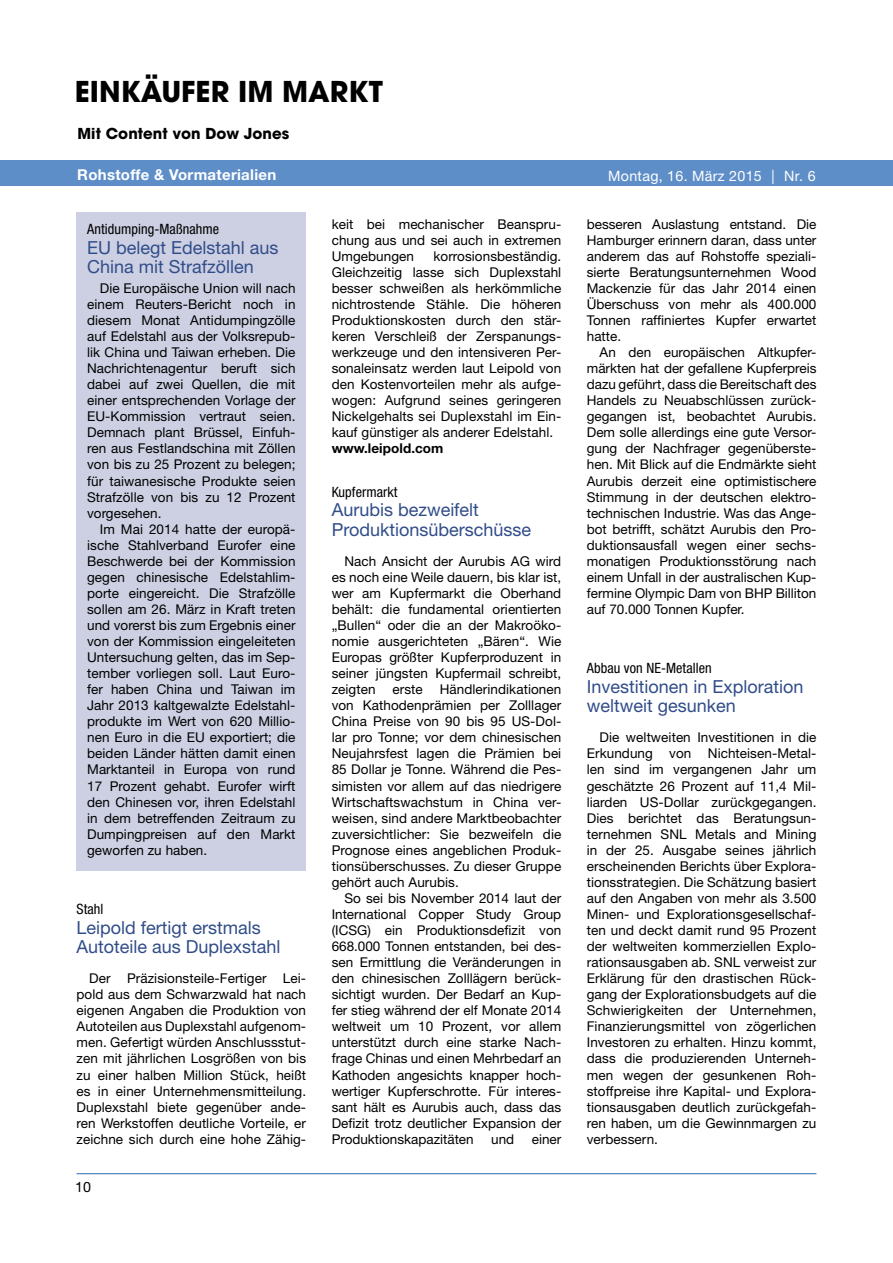
<style>
.page{position:relative;width:893px;height:1263px;background:#fff}
.page>*{position:absolute;margin:0;border:0;box-sizing:border-box;transform-origin:0 0}
.t1{font:700 28.5px "ITC Avant Garde Std";color:#000}
.t2{font:18px/19.5px "Helvetica Neue LT";color:#314d89}
.t3{font:700 15px "Helvetica Neue LT";letter-spacing:.02em;color:#fff}
.t4{font:700 15px "ITC Avant Garde Std";letter-spacing:.005em;color:#000}
.t5{font:condensed 14.25px "Helvetica Neue LT";letter-spacing:.005em;color:#000}
.t6{font:14.25px "Helvetica Neue LT";letter-spacing:.02em;color:#fff}
.t7{font:14.25px "Helvetica Neue LT";color:#000}
.t8{font:13.5px/16px "Helvetica Neue LT";letter-spacing:.005em;color:#000;text-align:justify}
.t9{font:700 13.5px "Helvetica Neue LT";letter-spacing:.005em;color:#000}
</style>
<div class="page">
<hr style="left:77px;top:1173px;width:739px;height:1px;background:#3a7bbe">
<div style="left:0;top:160px;width:893px;height:26px;background:#5e8ec8"></div>
<div style="left:77px;top:213px;width:229px;height:658px;background:#cdd0e3"></div>
<h1 class="t1" style="left:75px;top:72px;width:310px">EINKÄUFER IM MARKT</h1>
<p class="t4" style="left:77px;top:123px;width:213px">Mit Content von Dow Jones</p>
<p class="t3" style="left:77px;top:165px;width:201px">Rohstoffe &amp; Vormaterialien</p>
<p class="t5" style="left:87px;top:221px;width:133px">Antidumping-Maßnahme</p>
<h2 class="t2" style="left:87px;top:238px;width:193px">EU belegt Edelstahl aus<br>China mit Strafzöllen</h2>
<p class="t8" style="left:87px;top:280px;width:210px;text-indent:13px">Die Europäische Union will nach einem Reuters-Bericht noch in diesem Monat Antidumpingzölle auf Edelstahl aus der Volksrepub&shy;lik China und Taiwan erheben. Die Nachrichtenagentur beruft sich dabei auf zwei Quellen, die mit einer entsprechenden Vorlage der EU-Kommission vertraut seien.<br>Demnach plant Brüssel, Einfuh&shy;ren aus Festlandschina mit Zöllen von bis zu 25 Prozent zu belegen; für taiwanesische Produkte seien Strafzölle von bis zu 12 Prozent vorgesehen.</p>
<p class="t8" style="left:87px;top:521px;width:210px;text-indent:13px">Im Mai 2014 hatte der europä&shy;ische Stahlverband Eurofer eine Beschwerde bei der Kommission gegen chinesische Edelstahlim&shy;porte eingereicht. Die Strafzölle sollen am 26. März in Kraft treten und vorerst bis zum Ergebnis einer von der Kommission eingeleiteten Untersuchung gelten, das im Sep&shy;tember vorliegen soll. Laut Euro&shy;fer haben China und Taiwan im Jahr 2013 kaltgewalzte Edelstahl&shy;produkte im Wert von 620 Millio&shy;nen Euro in die EU exportiert; die beiden Länder hätten damit einen Marktanteil in Europa von rund 17 Prozent gehabt. Eurofer wirft den Chinesen vor, ihren Edelstahl in dem betreffenden Zeitraum zu Dumpingpreisen auf den Markt geworfen zu haben.</p>
<p class="t5" style="left:77px;top:901px;width:28px">Stahl</p>
<h2 class="t2" style="left:77px;top:917px;width:206px">Leipold fertigt erstmals<br>Autoteile aus Duplexstahl</h2>
<p class="t8" style="left:77px;top:970px;width:231px;text-indent:13px">Der Präzisionsteile-Fertiger Lei&shy;pold aus dem Schwarzwald hat nach eigenen Angaben die Produktion von Autoteilen aus Duplexstahl aufgenom&shy;men. Gefertigt würden Anschlussstut&shy;zen mit jährlichen Losgrößen von bis zu einer halben Million Stück, heißt es in einer Unternehmensmitteilung.<br>Duplexstahl biete gegenüber ande&shy;ren Werkstoffen deutliche Vorteile, er zeichne sich durch eine hohe Zähig-</p>
<p class="t7" style="left:75px;top:1178px;width:17px">10</p>
<p class="t8" style="left:332px;top:216px;width:231px">keit bei mechanischer Beanspru&shy;chung aus und sei auch in extremen Umgebungen</p>
<p class="t8" style="left:332px;top:248px;width:231px;text-indent:102px">korrosionsbeständig.<br>Gleichzeitig lasse sich Duplexstahl besser schweißen als herkömmliche nichtrostende Stähle. Die höheren Produktionskosten durch den stär&shy;keren Verschleiß der Zerspanungs&shy;werkzeuge und den intensiveren Per&shy;sonaleinsatz werden laut Leipold von den Kostenvorteilen mehr als aufge&shy;wogen: Aufgrund seines geringeren Nickelgehalts sei Duplexstahl im Ein&shy;kauf günstiger als anderer Edelstahl.</p>
<p class="t9" style="left:332px;top:440px;width:113px">www.leipold.com</p>
<p class="t5" style="left:332px;top:483px;width:67px">Kupfermarkt</p>
<h2 class="t2" style="left:332px;top:500px;width:201px">Aurubis bezweifelt<br>Produktionsüberschüsse</h2>
<p class="t8" style="left:332px;top:553px;width:231px;text-indent:13px">Nach Ansicht der Aurubis AG wird es noch eine Weile dauern, bis klar ist, wer am Kupfermarkt die Oberhand behält: die fundamental orientierten „Bullen“ oder die an der Makroöko&shy;nomie ausgerichteten „Bären“. Wie Europas größter Kupferproduzent in seiner jüngsten Kupfermail schreibt, zeigten</p>
<p class="t8" style="left:332px;top:681px;width:231px;text-indent:108px">Händlerindikationen von Kathodenprämien per Zolllager China Preise von 90 bis 95 US-Dol&shy;lar pro Tonne; vor dem chinesischen Neujahrsfest lagen die Prämien bei 85 Dollar je Tonne. Während die Pes&shy;simisten vor allem auf das niedrigere Wirtschaftswachstum in China ver&shy;weisen, sind andere Marktbeobachter zuversichtlicher: Sie bezweifeln die Prognose eines angeblichen Produk&shy;tionsüberschusses. Zu dieser Gruppe gehört auch Aurubis.</p>
<p class="t8" style="left:332px;top:890px;width:231px;text-indent:13px">So sei bis November 2014 laut der International Copper Study Group (ICSG) ein Produktionsde昀椀zit von 668.000 Tonnen entstanden, bei des&shy;sen Ermittlung die Veränderungen in den chinesischen Zolllägern berück&shy;sichtigt wurden. Der Bedarf an Kup&shy;fer stieg während der elf Monate 2014 weltweit um 10 Prozent, vor allem unterstützt durch eine starke Nach&shy;frage Chinas und einen Mehrbedarf an Kathoden angesichts knapper hoch&shy;wertiger Kupferschrotte. Für interes&shy;sant hält es Aurubis auch, dass das De昀椀zit trotz deutlicher Expansion der Produktionskapazitäten</p>
<p class="t8" style="left:393px;top:681px;width:32px">erste</p>
<p class="t8" style="left:491px;top:1131px;width:25px">und</p>
<p class="t8" style="left:532px;top:1131px;width:31px">einer</p>
<p class="t6" style="left:608px;top:167px;width:209px">Montag, 16. März 2015 | Nr. 6</p>
<p class="t8" style="left:587px;top:216px;width:231px">besseren Auslastung entstand. Die Hamburger erinnern daran, dass unter anderem das auf Rohstoffe speziali&shy;sierte Beratungsunternehmen Wood Mackenzie für das Jahr 2014 einen Überschuss von mehr als 400.000<br>Tonnen raf昀椀niertes Kupfer erwartet hatte.</p>
<p class="t8" style="left:587px;top:344px;width:231px;text-indent:13px">An den europäischen Altkupfer&shy;märkten hat der gefallene Kupferpreis dazu geführt, dass die Bereitschaft des Handels zu Neuabschlüssen zurück&shy;gegangen ist, beobachtet Aurubis.<br>Dem solle allerdings eine gute Versor&shy;gung der Nachfrager gegenüberste&shy;hen. Mit Blick auf die Endmärkte sieht Aurubis derzeit eine optimistischere Stimmung in der deutschen elektro&shy;technischen Industrie. Was das Ange&shy;bot betrifft, schätzt Aurubis den Pro&shy;duktionsausfall wegen einer sechs&shy;monatigen Produktionsstörung nach einem Unfall in der australischen Kup&shy;fermine Olympic Dam von BHP Billiton auf 70.000 Tonnen Kupfer.</p>
<p class="t5" style="left:587px;top:660px;width:126px">Abbau von NE-Metallen</p>
<h2 class="t2" style="left:587px;top:676px;width:218px">Investitionen in Exploration weltweit gesunken</h2>
<p class="t8" style="left:587px;top:729px;width:231px;text-indent:13px">Die weltweiten Investitionen in die Erkundung von Nichteisen-Metal&shy;len sind im vergangenen Jahr um geschätzte 26 Prozent auf 11,4 Mil&shy;liarden US-Dollar zurückgegangen.<br>Dies berichtet das Beratungsun&shy;ternehmen SNL Metals and Mining in der 25. Ausgabe seines jährlich erscheinenden Berichts über Explora&shy;tionsstrategien. Die Schätzung basiert auf den Angaben von mehr als 3.500<br>Minen- und Explorationsgesellschaf&shy;ten und deckt damit rund 95 Prozent der weltweiten kommerziellen Explo&shy;rationsausgaben ab. SNL verweist zur Erklärung für den drastischen Rück&shy;gang der Explorationsbudgets auf die Schwierigkeiten der Unternehmen, Finanzierungsmittel von zögerlichen Investoren zu erhalten. Hinzu kommt, dass die produzierenden Unterneh&shy;men wegen der gesunkenen Roh&shy;stoffpreise ihre Kapital- und Explora&shy;tionsausgaben deutlich zurückgefah&shy;ren haben, um die Gewinnmargen zu verbessern.</p>
</div>
